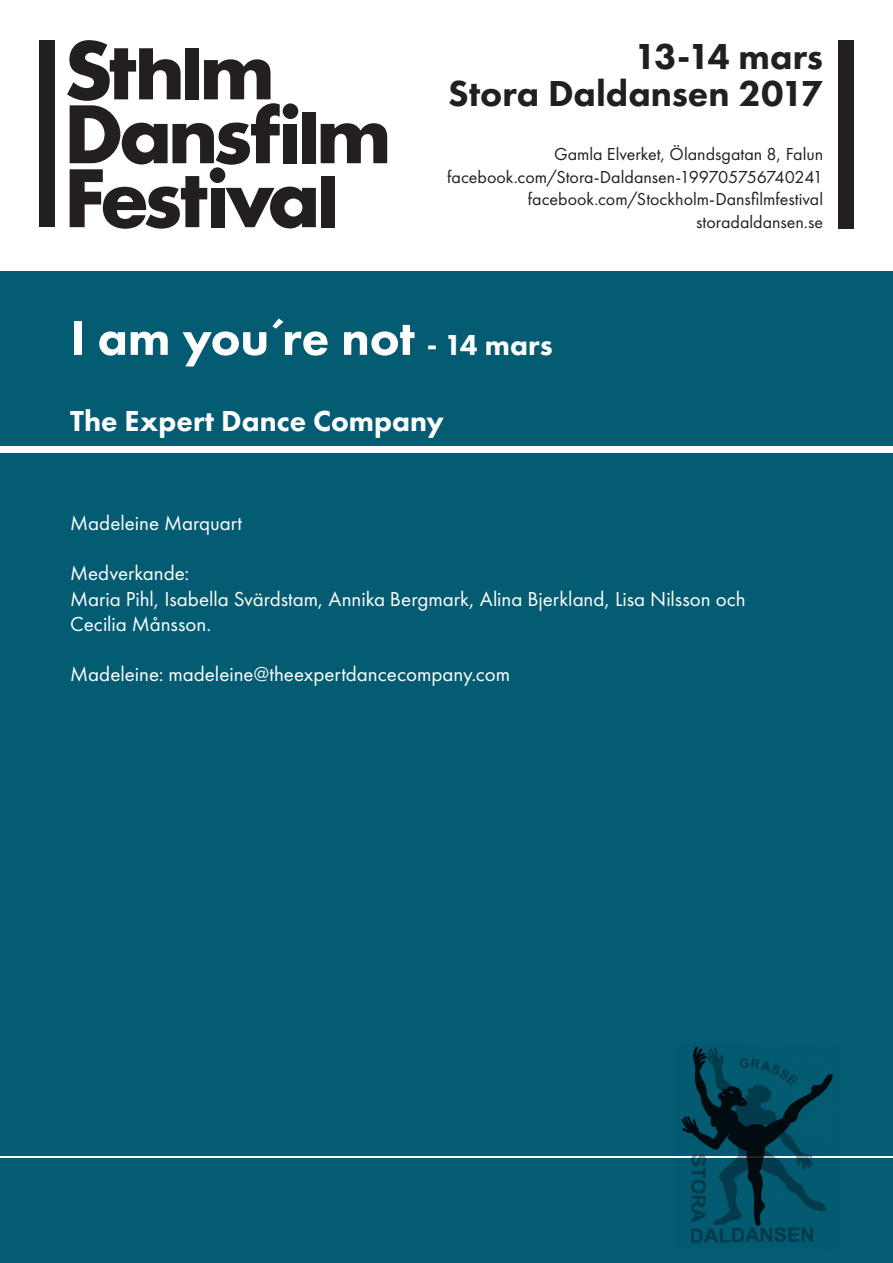
<style>
.page{position:relative;width:893px;height:1263px;background:#fff}
.page>*{position:absolute;margin:0;border:0;box-sizing:border-box;transform-origin:0 0}
.t1{font:800 50.7px "Futura PT";letter-spacing:-.005em;color:#fff}
.t2{font:800 37.5px "Futura PT";color:#231f20}
.t3{font:800 30px "Futura PT";color:#fff}
.t4{font:21px "Futura PT";color:#fff}
.t5{font:18px "Futura PT";color:#231f20}
.s1{font-size:30px}
</style>
<div class="page">
<div style="left:0;top:271px;width:893px;height:992px;background:#045c72"></div>
<div style="left:40px;top:41px;width:15px;height:186px;background:#231f20"></div>
<svg style="left:67px;top:40px;width:320px;height:189px"></svg>
<div style="left:838px;top:40px;width:15px;height:189px;background:#231f20"></div>
<div style="left:0;top:446px;width:893px;height:7px;background:#fff"></div>
<hr style="left:0;top:1157px;width:893px;height:1px;background:#fff">
<img style="left:677px;top:1046px;width:161px;height:197px">
<p class="t2" style="left:634px;top:33px;width:190px">13-14 mars</p>
<p class="t2" style="left:448px;top:70px;width:376px">Stora Daldansen 2017</p>
<p class="t5" style="left:554px;top:144px;width:271px">Gamla Elverket, Ölandsgatan 8, Falun</p>
<p class="t5" style="left:447px;top:166px;width:377px">facebook.com/Stora-Daldansen-199705756740241</p>
<p class="t5" style="left:528px;top:189px;width:297px">facebook.com/Stockholm-Dansfilmfestival</p>
<p class="t5" style="left:696px;top:211px;width:128px">storadaldansen.se</p>
<p class="t1" style="left:70px;top:306px;width:484px">I am you´re not <span class="s1">- 14 mars</span></p>
<p class="t3" style="left:70px;top:402px;width:375px">The Expert Dance Company</p>
<p class="t4" style="left:70px;top:510px;width:173px">Madeleine Marquart</p>
<p class="t4" style="left:70px;top:561px;width:121px">Medverkande:</p>
<p class="t4" style="left:70px;top:586px;width:677px">Maria Pihl, Isabella Svärdstam, Annika Bergmark, Alina Bjerkland, Lisa Nilsson och</p>
<p class="t4" style="left:70px;top:611px;width:143px">Cecilia Månsson.</p>
<p class="t4" style="left:70px;top:662px;width:442px">Madeleine: madeleine@theexpertdancecompany.com</p>
</div>
